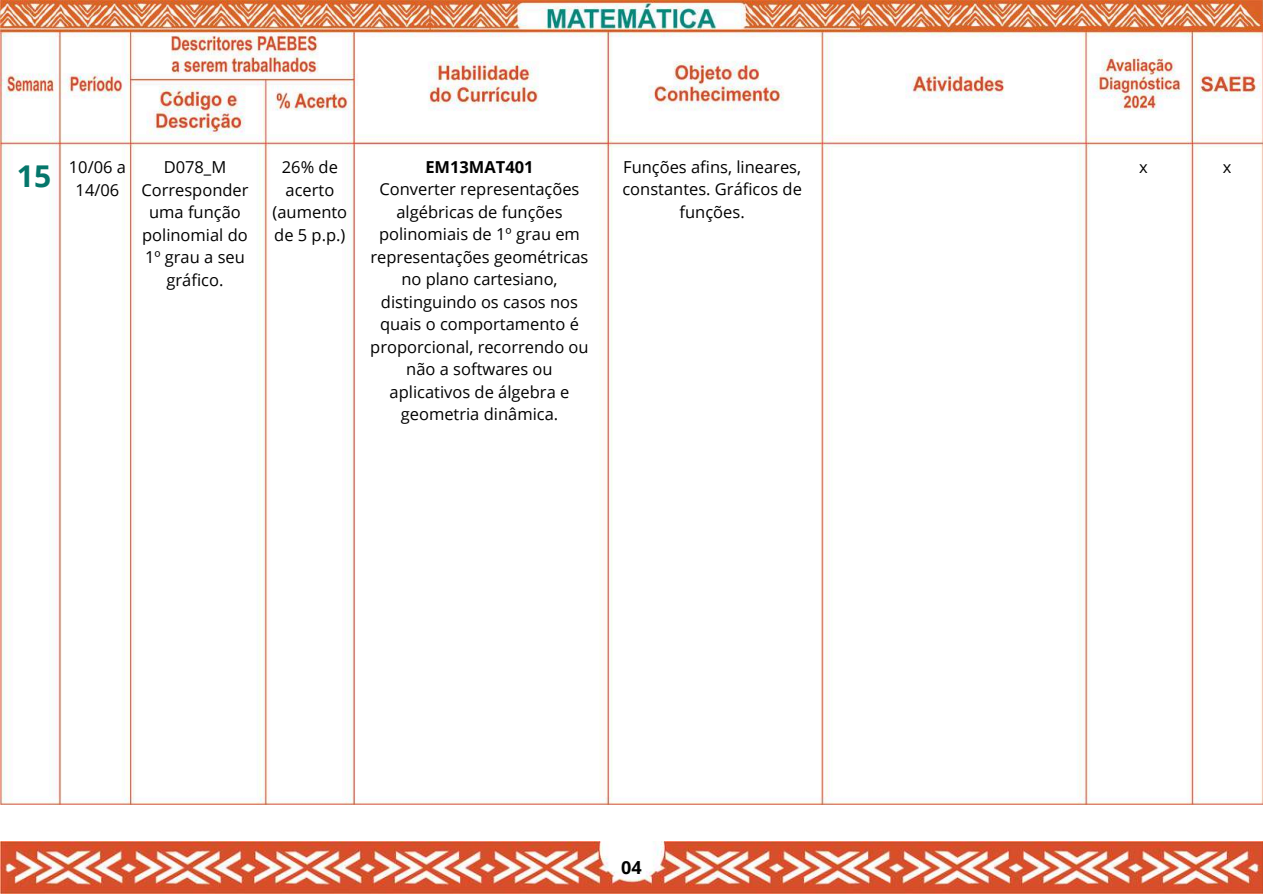
<style>
.page{position:relative;width:1263px;height:894px;background:#fff}
.page>*{position:absolute;margin:0;border:0;box-sizing:border-box;transform-origin:0 0}
.t1{font:700 30px "Open Sans";color:#05766b}
.t2{font:700 18px "Open Sans";color:#000}
.t3{font:16.5px/22.5px "Open Sans";color:#000;text-align:center}
.t4{font:700 16.5px "Open Sans";color:#000}
</style>
<div class="page">
<img style="left:0;top:841px;width:1263px;height:52px">
<img style="left:0;top:1px;width:1263px;height:803px">
<h1 class="t1" style="left:17px;top:154px;width:36px">15</h1>
<p class="t3" style="left:622px;top:155px;width:181px">Funções afins, lineares, constantes. Gráficos de funções.</p>
<p class="t3" style="left:141px;top:155px;width:109px">D078_M<br>Corresponder uma função polinomial do<br>1º grau a seu gráfico.</p>
<p class="t3" style="left:273px;top:155px;width:76px">26% de acerto (aumento de 5 p.p.)</p>
<p class="t4" style="left:425px;top:155px;width:110px">EM13MAT401</p>
<p class="t3" style="left:69px;top:155px;width:59px">10/06 a</p>
<p class="t3" style="left:1139px;top:155px;width:10px">x</p>
<p class="t3" style="left:1223px;top:155px;width:10px">x</p>
<p class="t3" style="left:76px;top:178px;width:45px">14/06</p>
<p class="t3" style="left:370px;top:177px;width:220px">Converter representações algébricas de funções polinomiais de 1º grau em representações geométricas no plano cartesiano, distinguindo os casos nos quais o comportamento é proporcional, recorrendo ou não a softwares ou aplicativos de álgebra e geometria dinâmica.</p>
<p class="t2" style="left:621px;top:854px;width:22px">04</p>
</div>
